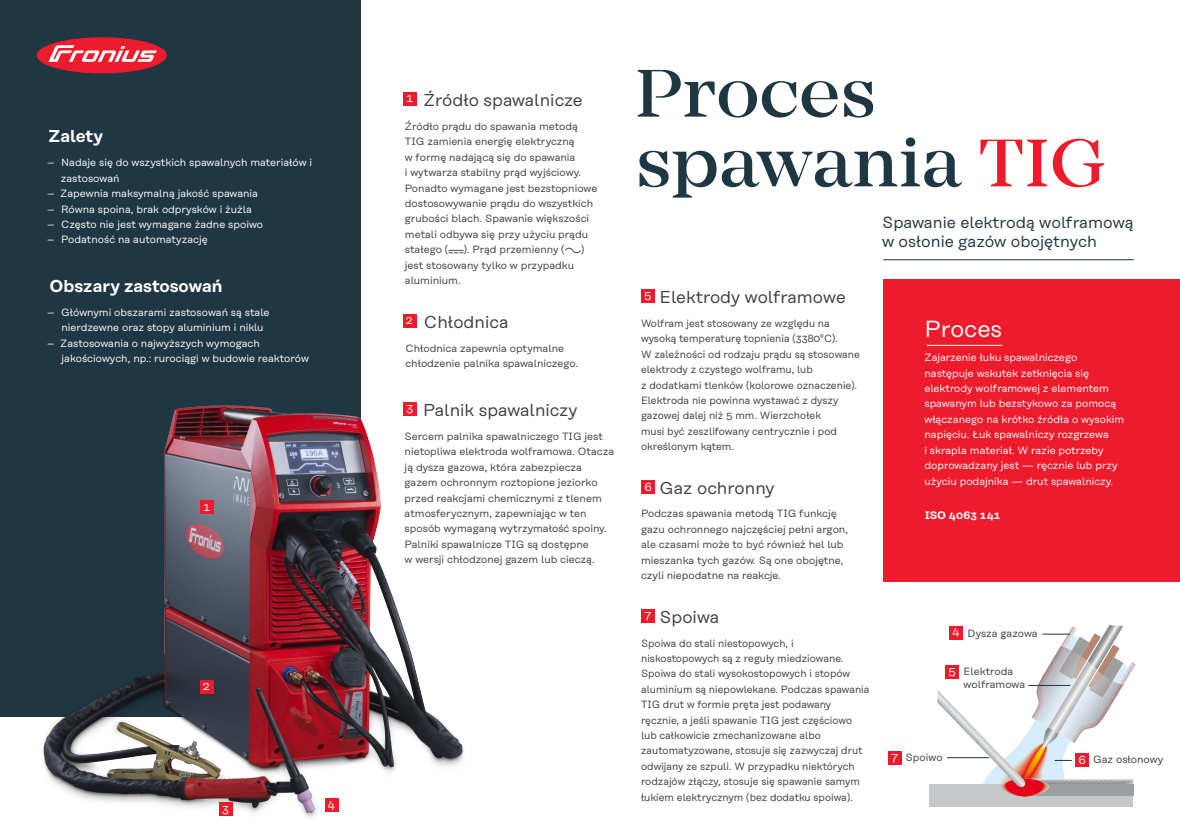
<style>
.page{position:relative;width:1180px;height:835px;background:#fff}
.page>*{position:absolute;margin:0;border:0;box-sizing:border-box;transform-origin:0 0}
.t1{font:500 69.65px/69.6px "Mirador";color:#1f3643}
.t2{font:23.27px "Rational Text";color:#fff}
.t3{font:17.15px "Rational Text";color:#3e3e3f}
.t4{font:600 17.15px "Rational Text";color:#fff}
.t5{font:16.1px/19.3px "Rational Text";color:#1f3643}
.t6{font:11.72px "Rational Text";color:#fff}
.t7{font:600 10.85px "Rational Text";letter-spacing:.005em;color:#fff}
.t8{font:10.5px/15.4px "Rational Text";color:#3e3e3f}
.t9{font:10.5px/15.4px "Rational Text";color:#fff}
.s1{color:#ee1b2d}
.s2{font-size:11.72px;color:#fff}
</style>
<div class="page">
<div style="left:929px;top:783px;width:204px;height:23px;background:#c6c7c8"></div>
<svg style="left:936px;top:624px;width:199px;height:183px"></svg>
<div style="left:949px;top:625px;width:14px;height:14px;background:#ee1b2d"></div>
<div style="left:945px;top:665px;width:14px;height:14px;background:#ee1b2d"></div>
<div style="left:887px;top:750px;width:14px;height:14px;background:#ee1b2d"></div>
<div style="left:1075px;top:753px;width:14px;height:13px;background:#ee1b2d"></div>
<div style="left:0;top:0;width:360px;height:716px;background:#1f3643"></div>
<img style="left:23px;top:363px;width:441px;height:455px">
<div style="left:37px;top:37px;width:130px;height:36px;background:#ee1b2d;border-radius:50%"></div>
<svg style="left:48px;top:45px;width:109px;height:17px"></svg>
<div style="left:883px;top:279px;width:297px;height:302px;background:#ee1b2d"></div>
<div style="left:200px;top:500px;width:13px;height:14px;background:#ee1b2d"></div>
<svg style="left:448px;top:250px;width:15px;height:3px"></svg>
<svg style="left:565px;top:247px;width:16px;height:7px"></svg>
<hr style="left:926px;top:345px;width:76px;height:1px;background:#fff">
<div style="left:200px;top:680px;width:13px;height:13px;background:#ee1b2d"></div>
<div style="left:219px;top:802px;width:14px;height:13px;background:#ee1b2d"></div>
<div style="left:325px;top:798px;width:13px;height:13px;background:#ee1b2d"></div>
<div style="left:403px;top:92px;width:13px;height:14px;background:#ee1b2d"></div>
<div style="left:403px;top:314px;width:13px;height:13px;background:#ee1b2d"></div>
<div style="left:403px;top:402px;width:13px;height:14px;background:#ee1b2d"></div>
<div style="left:641px;top:289px;width:13px;height:14px;background:#ee1b2d"></div>
<div style="left:641px;top:480px;width:13px;height:14px;background:#ee1b2d"></div>
<div style="left:641px;top:609px;width:14px;height:13px;background:#ee1b2d"></div>
<hr style="left:883px;top:259px;width:251px;height:1px;background:#1f3643">
<h3 class="t4" style="left:49px;top:126px;width:56px">Zalety</h3>
<p class="t9" style="left:61px;top:155px;width:253px;text-indent:-13px">– Nadaje się do wszystkich spawalnych materiałów i zastosowań</p>
<p class="t9" style="left:47px;top:186px;width:212px">– Zapewnia maksymalną jakość spawania</p>
<p class="t9" style="left:47px;top:201px;width:206px">– Równa spoina, brak odprysków i żużla</p>
<p class="t9" style="left:47px;top:216px;width:217px">– Często nie jest wymagane żadne spoiwo</p>
<p class="t9" style="left:47px;top:232px;width:162px">– Podatność na automatyzację</p>
<h3 class="t4" style="left:49px;top:276px;width:175px">Obszary zastosowań</h3>
<p class="t9" style="left:61px;top:304px;width:210px;text-indent:-14px">– Głównymi obszarami zastosowań są stale nierdzewne oraz stopy aluminium i niklu</p>
<p class="t9" style="left:61px;top:335px;width:249px;text-indent:-14px">– Zastosowania o najwyższych wymogach jakościowych, np.: rurociągi w budowie reaktorów</p>
<p class="t6" style="left:203px;top:500px;width:8px">1</p>
<p class="t6" style="left:203px;top:679px;width:8px">2</p>
<p class="t6" style="left:222px;top:801px;width:8px">3</p>
<p class="t6" style="left:327px;top:797px;width:9px">4</p>
<h3 class="t3" style="left:423px;top:90px;width:161px">Źródło spawalnicze</h3>
<p class="t8" style="left:405px;top:118px;width:194px">Źródło prądu do spawania metodą<br>TIG zamienia energię elektryczną<br>w formę nadającą się do spawania<br>i wytwarza stabilny prąd wyjściowy.<br>Ponadto wymagane jest bezstopniowe dostosowywanie prądu do wszystkich grubości blach. Spawanie większości metali odbywa się przy użyciu prądu stałego (</p>
<p class="t6" style="left:406px;top:91px;width:8px">1</p>
<p class="t8" style="left:463px;top:242px;width:103px">). Prąd przemienny (</p>
<p class="t8" style="left:581px;top:242px;width:5px">)</p>
<p class="t8" style="left:405px;top:257px;width:171px">jest stosowany tylko w przypadku aluminium.</p>
<h3 class="t3" style="left:424px;top:312px;width:86px">Chłodnica</h3>
<p class="t8" style="left:405px;top:340px;width:174px">Chłodnica zapewnia optymalne chłodzenie palnika spawalniczego.</p>
<p class="t6" style="left:406px;top:313px;width:8px">2</p>
<h3 class="t3" style="left:423px;top:400px;width:156px">Palnik spawalniczy</h3>
<p class="t8" style="left:405px;top:428px;width:211px">Sercem palnika spawalniczego TIG jest nietopliwa elektroda wolframowa. Otacza ją dysza gazowa, która zabezpiecza gazem ochronnym roztopione jeziorko przed reakcjami chemicznymi z tlenem atmosferycznym, zapewniając w ten sposób wymaganą wytrzymałość spoiny.<br>Palniki spawalnicze TIG są dostępne<br>w wersji chłodzonej gazem lub cieczą.</p>
<p class="t6" style="left:406px;top:401px;width:8px">3</p>
<h1 class="t1" style="left:635px;top:59px;width:471px">Proces spawania <span class="s1">TIG</span></h1>
<h3 class="t5" style="left:882px;top:212px;width:253px">Spawanie elektrodą wolframową w osłonie gazów obojętnych</h3>
<h3 class="t3" style="left:659px;top:287px;width:188px">Elektrody wolframowe</h3>
<p class="t8" style="left:641px;top:315px;width:220px">Wolfram jest stosowany ze względu na wysoką temperaturę topnienia (3380°C).<br>W zależności od rodzaju prądu są stosowane elektrody z czystego wolframu, lub<br>z dodatkami tlenków (kolorowe oznaczenie).<br>Elektroda nie powinna wystawać z dyszy gazowej dalej niż 5 mm. Wierzchołek<br>musi być zeszlifowany centrycznie i pod określonym kątem.</p>
<h3 class="t3" style="left:659px;top:477px;width:116px">Gaz ochronny</h3>
<p class="t8" style="left:641px;top:506px;width:209px">Podczas spawania metodą TIG funkcję gazu ochronnego najczęściej pełni argon, ale czasami może to być również hel lub mieszanka tych gazów. Są one obojętne, czyli niepodatne na reakcje.</p>
<p class="t6" style="left:644px;top:288px;width:9px">5</p>
<p class="t6" style="left:644px;top:480px;width:9px">6</p>
<h3 class="t3" style="left:659px;top:606px;width:61px">Spoiwa</h3>
<p class="t8" style="left:641px;top:635px;width:230px">Spoiwa do stali niestopowych, i niskostopowych są z reguły miedziowane.<br>Spoiwa do stali wysokostopowych i stopów aluminium są niepowlekane. Podczas spawania TIG drut w formie pręta jest podawany ręcznie, a jeśli spawanie TIG jest częściowo lub całkowicie zmechanizowane albo zautomatyzowane, stosuje się zazwyczaj drut odwijany ze szpuli. W przypadku niektórych rodzajów złączy, stosuje się spawanie samym łukiem elektrycznym (bez dodatku spoiwa).</p>
<p class="t6" style="left:644px;top:608px;width:8px">7</p>
<h2 class="t2" style="left:924px;top:316px;width:79px">Proces</h2>
<p class="t9" style="left:924px;top:350px;width:201px">Zajarzenie łuku spawalniczego następuje wskutek zetknięcia się elektrody wolframowej z elementem spawanym lub bezstykowo za pomocą włączanego na krótko źródła o wysokim napięciu. Łuk spawalniczy rozgrzewa<br>i skrapla materiał. W razie potrzeby doprowadzany jest — ręcznie lub przy użyciu podajnika — drut spawalniczy.</p>
<p class="t7" style="left:924px;top:508px;width:77px">ISO 4063 141</p>
<p class="t8" style="left:952px;top:625px;width:87px"><span class="s2">4</span> Dysza gazowa</p>
<p class="t6" style="left:948px;top:664px;width:9px">5</p>
<p class="t8" style="left:963px;top:664px;width:63px;line-height:13.3px">Elektroda wolframowa</p>
<p class="t8" style="left:905px;top:749px;width:39px">Spoiwo</p>
<p class="t8" style="left:1093px;top:751px;width:72px">Gaz osłonowy</p>
<p class="t6" style="left:891px;top:749px;width:8px">7</p>
<p class="t6" style="left:1078px;top:753px;width:9px">6</p>
</div>
